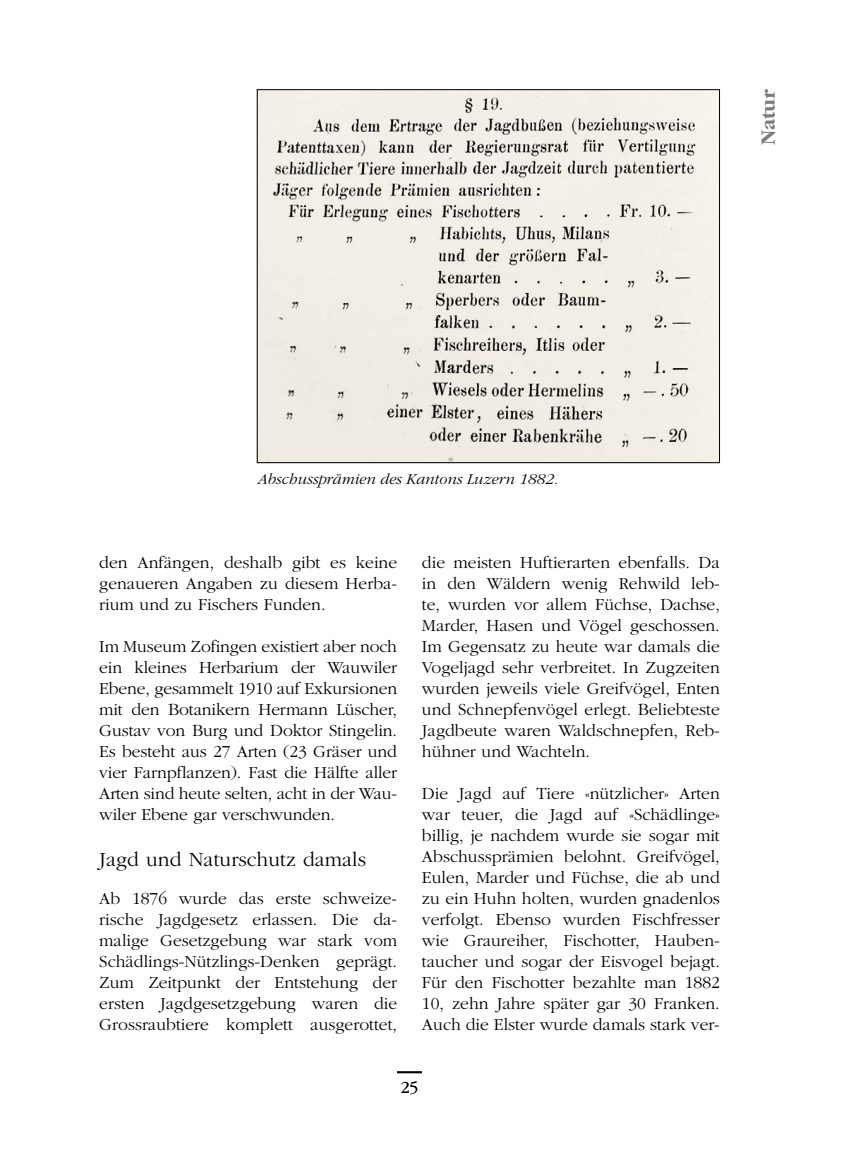
<style>
.page{position:relative;width:844px;height:1166px;background:#fff}
.page>*{position:absolute;margin:0;border:0;box-sizing:border-box;transform-origin:0 0}
.t1{font:300 21px "Garamond";color:#000}
.t2{font:700 21px "Garamond";color:#7c7c7c}
.t3{font:300 17.5px/21px "Garamond";color:#000;text-align:justify}
.t4{font:italic 300 15.75px "Garamond";color:#000}
</style>
<div class="page">
<hr style="left:397px;top:1071px;width:25px;height:2px;background:#000">
<img style="left:259px;top:91px;width:458px;height:370px">
<p class="t2" style="left:757px;top:145px;width:57px;rotate:-90deg">Natur</p>
<p class="t4" style="left:257px;top:471px;width:302px">Abschussprämien des Kantons Luzern 1882.</p>
<p class="t3" style="left:99px;top:552px;width:299px">den Anfängen, deshalb gibt es keine genaueren Angaben zu diesem Herba&shy;rium und zu Fischers Funden.</p>
<p class="t3" style="left:99px;top:636px;width:299px">Im Museum Zofingen existiert aber noch ein kleines Herbarium der Wauwiler Ebene, gesammelt 1910 auf Exkursionen mit den Botanikern Hermann Lüscher, Gustav von Burg und Doktor Stingelin.<br>Es besteht aus 27 Arten (23 Gräser und vier Farnpflanzen). Fast die Hälfte aller Arten sind heute selten, acht in der Wau&shy;wiler Ebene gar verschwunden.</p>
<p class="t1" style="left:99px;top:848px;width:268px">Jagd und Naturschutz damals</p>
<p class="t3" style="left:99px;top:888px;width:299px">Ab 1876 wurde das erste schweize&shy;rische Jagdgesetz erlassen. Die da&shy;malige Gesetzgebung war stark vom Schädlings-Nützlings-Denken geprägt.<br>Zum Zeitpunkt der Entstehung der ersten Jagdgesetzgebung waren die Grossraubtiere komplett ausgerottet,</p>
<p class="t3" style="left:422px;top:552px;width:299px">die meisten Huftierarten ebenfalls. Da in den Wäldern wenig Rehwild leb&shy;te, wurden vor allem Füchse, Dachse, Marder, Hasen und Vögel geschossen.<br>Im Gegensatz zu heute war damals die Vogeljagd sehr verbreitet. In Zugzeiten wurden jeweils viele Greifvögel, Enten und Schnepfenvögel erlegt. Beliebteste Jagdbeute waren Waldschnepfen, Reb&shy;hühner und Wachteln.</p>
<p class="t3" style="left:422px;top:783px;width:299px">Die Jagd auf Tiere «nützlicher» Arten war teuer, die Jagd auf «Schädlinge» billig, je nachdem wurde sie sogar mit Abschussprämien belohnt. Greifvögel, Eulen, Marder und Füchse, die ab und zu ein Huhn holten, wurden gnadenlos verfolgt. Ebenso wurden Fischfresser wie Graureiher, Fischotter, Hauben&shy;taucher und sogar der Eisvogel bejagt.<br>Für den Fischotter bezahlte man 1882<br>10, zehn Jahre später gar 30 Franken.<br>Auch die Elster wurde damals stark ver-</p>
<p class="t3" style="left:401px;top:1077px;width:19px">25</p>
</div>
